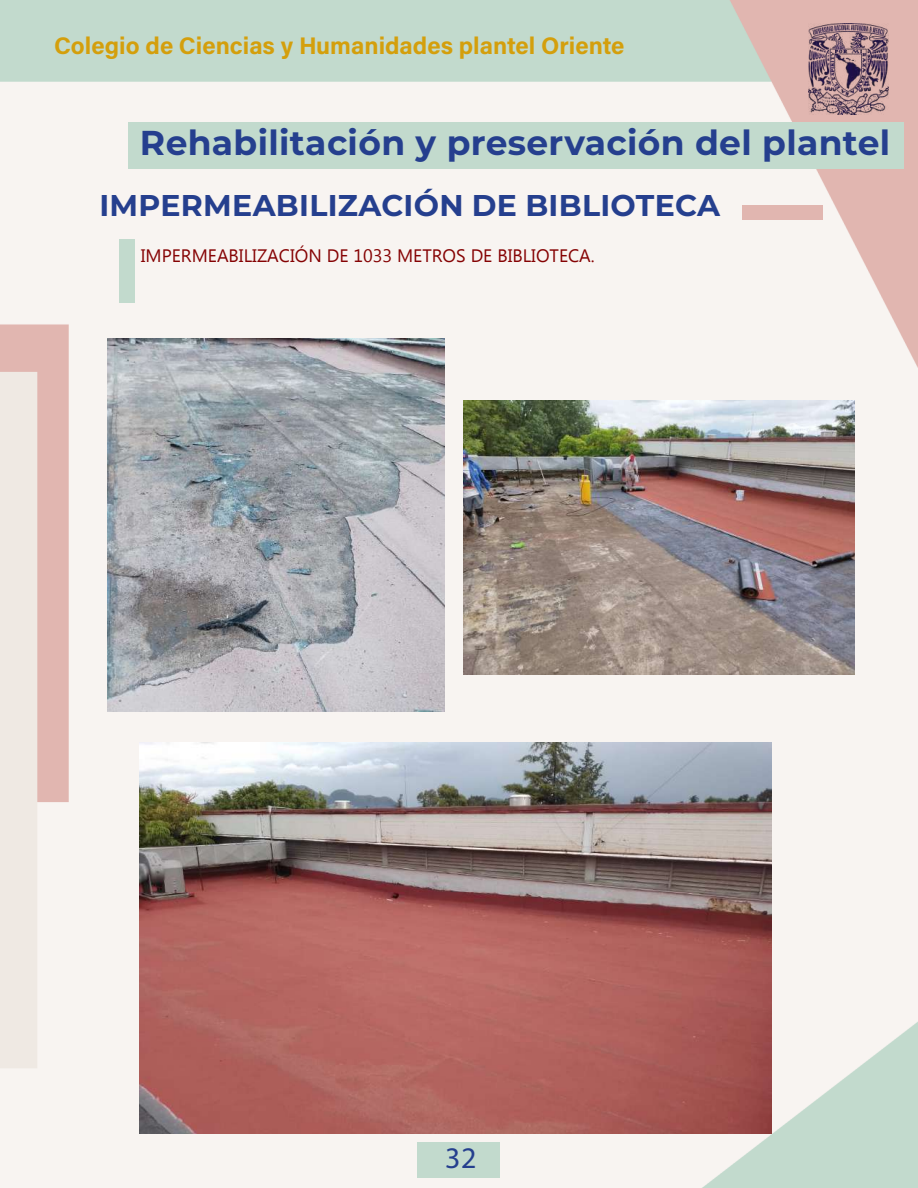
<style>
.page{position:relative;width:918px;height:1188px;background:#fff}
.page>*{position:absolute;margin:0;border:0;box-sizing:border-box;transform-origin:0 0}
.t1{font:100 34.5px "Montserrat";letter-spacing:.01em;color:#253f8e}
.t2{font:100 30px "Montserrat";letter-spacing:.01em;color:#253f8e}
.t3{font:30px "Myriad Pro";color:#253f8e}
.t4{font:24px "Acumin Variable Concept";color:#d49f0c}
.t5{font:18px "Microsoft New Tai Lue";color:#850203}
</style>
<div class="page">
<img style="left:0;top:0;width:918px;height:1188px">
<div style="left:418px;top:1142px;width:82px;height:36px;background:#c2dacd"></div>
<div style="left:742px;top:205px;width:81px;height:14px;background:#e1b6b0"></div>
<div style="left:128px;top:123px;width:776px;height:46px;background:#c2dacd"></div>
<img style="left:107px;top:338px;width:337px;height:373px">
<img style="left:140px;top:742px;width:631px;height:392px">
<img style="left:463px;top:400px;width:392px;height:274px">
<div style="left:119px;top:239px;width:16px;height:64px;background:#c2dacd"></div>
<img style="left:808px;top:24px;width:80px;height:91px">
<p class="t4" style="left:54px;top:29px;width:572px">Colegio de Ciencias y Humanidades plantel Oriente</p>
<h1 class="t1" style="left:140px;top:120px;width:752px">Rehabilitación y preservación del plantel</h1>
<p class="t2" style="left:99px;top:185px;width:622px">IMPERMEABILIZACIÓN DE BIBLIOTECA</p>
<p class="t5" style="left:141px;top:245px;width:455px">IMPERMEABILIZACIÓN DE 1033 METROS DE BIBLIOTECA.</p>
<p class="t3" style="left:445px;top:1139px;width:33px">32</p>
</div>
